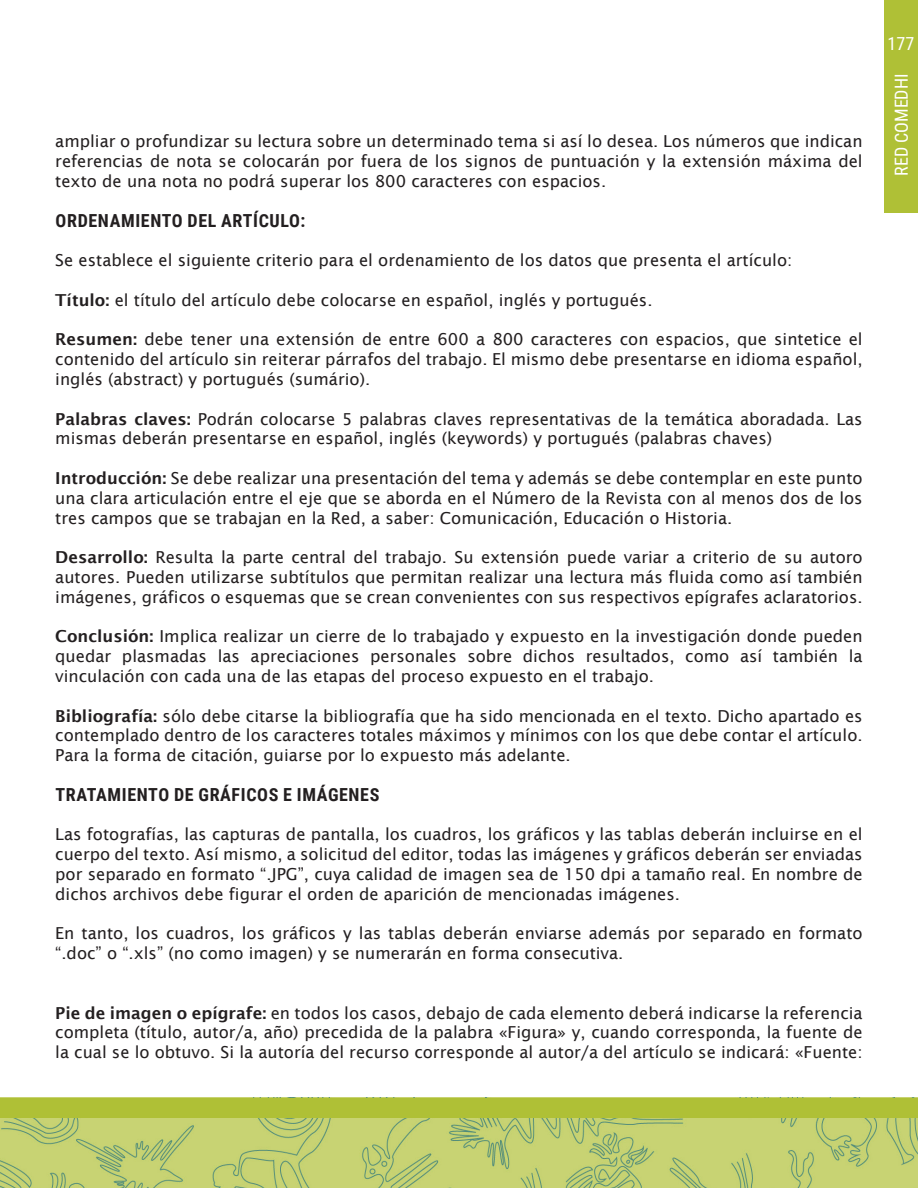
<style>
.page{position:relative;width:918px;height:1188px;background:#fff}
.page>*{position:absolute;margin:0;border:0;box-sizing:border-box;transform-origin:0 0}
.Subtítulos{font:700 18px "Roboto Condensed";letter-spacing:.035em;color:#231f20}
.t1{font:18px "Roboto Condensed";color:#fff}
.Textos_11_pt__justif{font:16.5px/19.8px "Lucida Sans";color:#231f20;text-align:justify}
.s1{font-weight:600}
</style>
<div class="page">
<img style="left:0;top:1118px;width:918px;height:70px">
<div style="left:0;top:1098px;width:918px;height:20px;background:#afc036"></div>
<div style="left:884px;top:0;width:34px;height:213px;background:#afc036"></div>
<p class="Textos_11_pt__justif" style="left:55px;top:132px;width:809px">ampliar o profundizar su lectura sobre un determinado tema si así lo desea. Los números que indican referencias de nota se colocarán por fuera de los signos de puntuación y la extensión máxima del texto de una nota no podrá superar los 800 caracteres con espacios.</p>
<p class="Subtítulos" style="left:56px;top:208px;width:251px">ORDENAMIENTO DEL ARTÍCULO:</p>
<p class="Textos_11_pt__justif" style="left:55px;top:250px;width:739px">Se establece el siguiente criterio para el ordenamiento de los datos que presenta el artículo:</p>
<p class="Textos_11_pt__justif" style="left:55px;top:290px;width:599px"><span class="s1">Título:</span> el título del artículo debe colocarse en español, inglés y portugués.</p>
<p class="Textos_11_pt__justif" style="left:55px;top:330px;width:809px"><span class="s1">Resumen:</span> debe tener una extensión de entre 600 a 800 caracteres con espacios, que sintetice el contenido del artículo sin reiterar párrafos del trabajo. El mismo debe presentarse en idioma español, inglés (abstract) y portugués (sumário).</p>
<p class="Textos_11_pt__justif" style="left:55px;top:409px;width:809px"><span class="s1">Palabras claves:</span> Podrán colocarse 5 palabras claves representativas de la temática aboradada. Las mismas deberán presentarse en español, inglés (keywords) y portugués (palabras chaves)</p>
<p class="Textos_11_pt__justif" style="left:55px;top:468px;width:809px"><span class="s1">Introducción:</span> Se debe realizar una presentación del tema y además se debe contemplar en este punto una clara articulación entre el eje que se aborda en el Número de la Revista con al menos dos de los tres campos que se trabajan en la Red, a saber: Comunicación, Educación o Historia.</p>
<p class="Textos_11_pt__justif" style="left:55px;top:547px;width:809px"><span class="s1">Desarrollo:</span> Resulta la parte central del trabajo. Su extensión puede variar a criterio de su autoro autores. Pueden utilizarse subtítulos que permitan realizar una lectura más fluida como así también imágenes, gráficos o esquemas que se crean convenientes con sus respectivos epígrafes aclaratorios.</p>
<p class="Textos_11_pt__justif" style="left:55px;top:627px;width:809px"><span class="s1">Conclusión:</span> Implica realizar un cierre de lo trabajado y expuesto en la investigación donde pueden quedar plasmadas las apreciaciones personales sobre dichos resultados, como así también la vinculación con cada una de las etapas del proceso expuesto en el trabajo.</p>
<p class="Textos_11_pt__justif" style="left:55px;top:706px;width:809px"><span class="s1">Bibliografía:</span> sólo debe citarse la bibliografía que ha sido mencionada en el texto. Dicho apartado es contemplado dentro de los caracteres totales máximos y mínimos con los que debe contar el artículo.<br>Para la forma de citación, guiarse por lo expuesto más adelante.</p>
<p class="Subtítulos" style="left:56px;top:782px;width:325px">TRATAMIENTO DE GRÁFICOS E IMÁGENES</p>
<p class="Textos_11_pt__justif" style="left:55px;top:825px;width:809px">Las fotografías, las capturas de pantalla, los cuadros, los gráficos y las tablas deberán incluirse en el cuerpo del texto. Así mismo, a solicitud del editor, todas las imágenes y gráficos deberán ser enviadas por separado en formato “.JPG”, cuya calidad de imagen sea de 150 dpi a tamaño real. En nombre de dichos archivos debe figurar el orden de aparición de mencionadas imágenes.</p>
<p class="Textos_11_pt__justif" style="left:55px;top:924px;width:809px">En tanto, los cuadros, los gráficos y las tablas deberán enviarse además por separado en formato “.doc” o “.xls” (no como imagen) y se numerarán en forma consecutiva.</p>
<p class="Textos_11_pt__justif" style="left:55px;top:1003px;width:809px"><span class="s1">Pie de imagen o epígrafe:</span> en todos los casos, debajo de cada elemento deberá indicarse la referencia completa (título, autor/a, año) precedida de la palabra «Figura» y, cuando corresponda, la fuente de la cual se lo obtuvo. Si la autoría del recurso corresponde al autor/a del artículo se indicará: «Fuente:</p>
<p class="t1" style="left:888px;top:31px;width:28px">177</p>
<p class="t1" style="left:889px;top:176px;width:104px;rotate:-90deg">RED COMEDHI</p>
</div>
